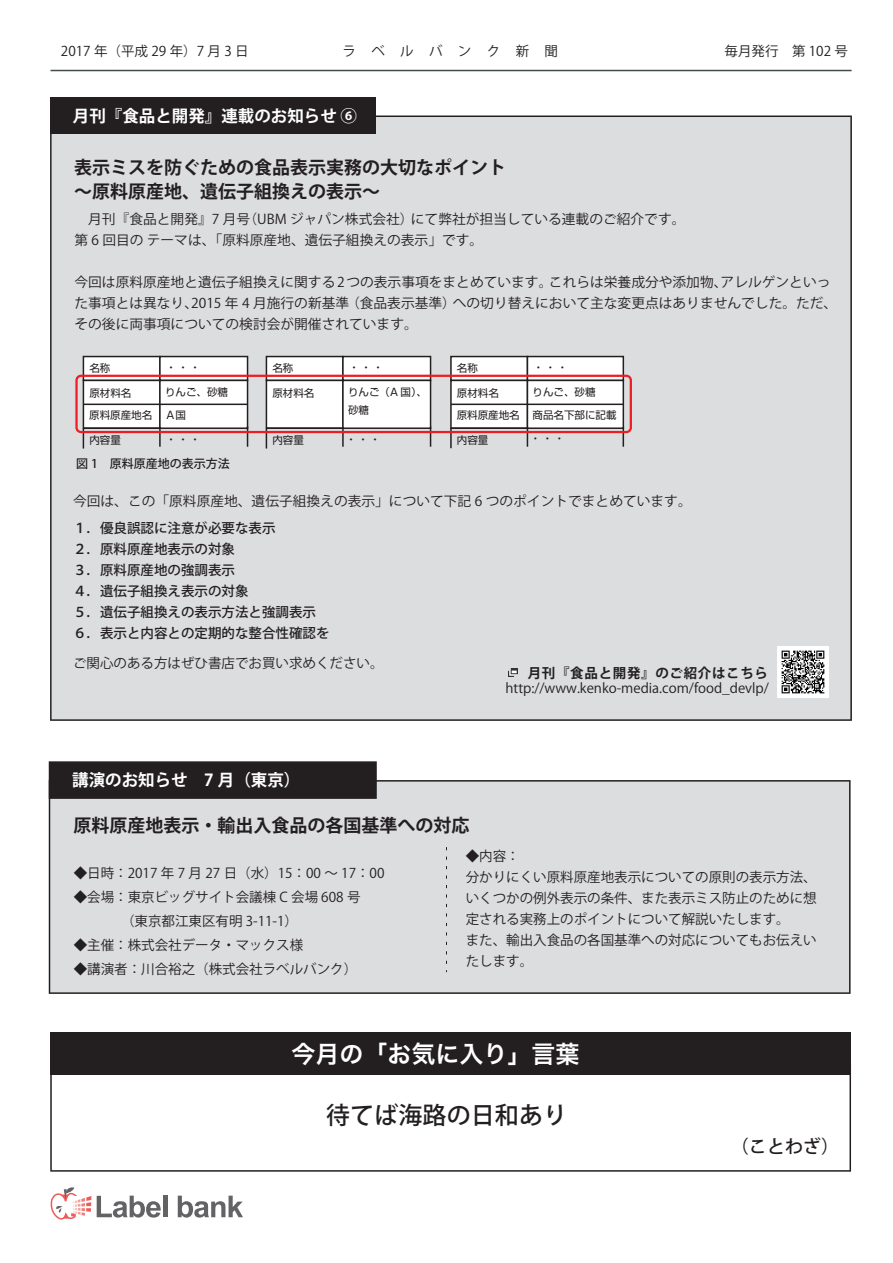
<style>
.page{position:relative;width:893px;height:1263px;background:#fff}
.page>*{position:absolute;margin:0;border:0;box-sizing:border-box;transform-origin:0 0}
.t1{font:24px "Hira Kaku Pro W6";color:#fff}
.t2{font:500 24px "Koz Go Pro";letter-spacing:.005em;color:#231f20}
.t3{font:700 18px/24px "Koz Go Pro";color:#231f20}
.t4{font:500 18px "Koz Go Pro";color:#231f20}
.t5{font:700 16.5px "Koz Go Pro";color:#fff}
.t6{font:13.5px/21px "Koz Go Pro";color:#231f20}
.t7{font:500 13.5px/21px "Koz Go Pr 6 N";color:#231f20}
.t8{font:13.5px "Koz Go Pr 6 N";color:#231f20}
.t9{font:13.5px "Koz Go Pro";letter-spacing:1.14em;color:#231f20}
.t10{font:12px "Shin Go Pro";color:#231f20}
.t11{font:500 12px "Koz Go Pr 6 N";color:#231f20}
.t12{font:10.5px/18px "Shin Go Pro";color:#231f20}
.s1{font-family:"Koz Go Pr 6 N";font-weight:500}
.s2{font-weight:700}
</style>
<div class="page">
<hr style="left:51px;top:70px;width:801px;height:1px;background:#434b4c">
<svg style="left:50px;top:1075px;width:801px;height:97px"></svg>
<svg style="left:97px;top:1195px;width:64px;height:22px"></svg>
<hr style="left:163px;top:1195px;width:4px;height:22px;background:#636366">
<svg style="left:178px;top:1195px;width:65px;height:22px"></svg>
<svg style="left:50px;top:1187px;width:41px;height:33px"></svg>
<div style="left:50px;top:1033px;width:801px;height:42px;background:#231f20"></div>
<div style="left:49px;top:780px;width:802px;height:214px;background:#dcdddf"></div>
<div style="left:49px;top:761px;width:328px;height:38px;background:#231f20;border:2px solid #231f20"></div>
<div style="left:50px;top:116px;width:802px;height:605px;background:#dcdddf"></div>
<div style="left:50px;top:98px;width:326px;height:36px;background:#231f20"></div>
<svg style="left:446px;top:847px;width:1px;height:125px"></svg>
<svg style="left:508px;top:668px;width:10px;height:9px"></svg>
<img style="left:778px;top:647px;width:51px;height:51px">
<div style="left:83px;top:356px;width:78px;height:25px;background:#fff;border:2px solid #231f20"></div>
<div style="left:159px;top:356px;width:89px;height:25px;background:#fff;border:2px solid #231f20"></div>
<div style="left:83px;top:380px;width:78px;height:49px;background:#fff;border:2px solid #231f20"></div>
<div style="left:159px;top:380px;width:89px;height:49px;background:#fff;border:2px solid #231f20"></div>
<hr style="left:83px;top:427px;width:77px;height:2px;background:#231f20">
<svg style="left:159px;top:428px;width:2px;height:19px"></svg>
<svg style="left:83px;top:429px;width:1px;height:20px"></svg>
<svg style="left:247px;top:426px;width:1px;height:21px"></svg>
<svg style="left:430px;top:429px;width:1px;height:18px"></svg>
<svg style="left:623px;top:429px;width:1px;height:18px"></svg>
<hr style="left:83px;top:404px;width:165px;height:1px;background:#231f20">
<div style="left:266px;top:356px;width:78px;height:25px;background:#fff;border:2px solid #231f20"></div>
<div style="left:342px;top:356px;width:89px;height:25px;background:#fff;border:2px solid #231f20"></div>
<div style="left:266px;top:380px;width:78px;height:49px;background:#fff;border:2px solid #231f20"></div>
<div style="left:342px;top:380px;width:89px;height:49px;background:#fff;border:2px solid #231f20"></div>
<hr style="left:266px;top:427px;width:77px;height:2px;background:#231f20">
<svg style="left:342px;top:428px;width:2px;height:19px"></svg>
<svg style="left:266px;top:429px;width:1px;height:20px"></svg>
<hr style="left:450px;top:428px;width:2px;height:20px;background:#231f20">
<div style="left:450px;top:356px;width:78px;height:25px;background:#fff;border:2px solid #231f20"></div>
<div style="left:527px;top:356px;width:97px;height:25px;background:#fff;border:2px solid #231f20"></div>
<div style="left:450px;top:380px;width:78px;height:49px;background:#fff;border:2px solid #231f20"></div>
<div style="left:527px;top:380px;width:97px;height:49px;background:#fff;border:2px solid #231f20"></div>
<hr style="left:451px;top:427px;width:76px;height:2px;background:#231f20">
<svg style="left:527px;top:428px;width:1px;height:19px"></svg>
<hr style="left:451px;top:404px;width:172px;height:1px;background:#231f20">
<div style="left:75px;top:375px;width:557px;height:58px;border:2px solid #ee1d23;border-radius:4px"></div>
<p class="t6" style="left:61px;top:41px;width:189px">2017 年（平成 29 年）7 月 3 日</p>
<p class="t9" style="left:342px;top:42px;width:217px">ラベルバンク新聞</p>
<p class="t6" style="left:724px;top:41px;width:125px">毎月発行　第 102 号</p>
<p class="t5" style="left:73px;top:105px;width:286px">月刊『食品と開発』連載のお知らせ ⑥</p>
<p class="t3" style="left:74px;top:156px;width:434px">表示ミスを防ぐための食品表示実務の大切なポイント～原料原産地、遺伝子組換えの表示～</p>
<p class="t6" style="left:75px;top:209px;width:612px">　月刊『食品と開発』7 月号（UBM ジャパン株式会社）にて弊社が担当している連載のご紹介です。第 6 回目の テーマは、「原料原産地、遺伝子組換えの表示」です。</p>
<p class="t6" style="left:75px;top:272px;width:764px">今回は原料原産地と遺伝子組換えに関する 2 つの表示事項をまとめています。これらは栄養成分や添加物、アレルゲンといった事項とは異なり、2015 年 4 月施行の新基準（食品表示基準）への切り替えにおいて主な変更点はありませんでした。ただ、その後に両事項についての検討会が開催されています。</p>
<p class="t12" style="left:89px;top:358px;width:22px">名称</p>
<p class="t12" style="left:89px;top:383px;width:43px">原材料名</p>
<p class="t12" style="left:89px;top:429px;width:33px">内容量</p>
<p class="t12" style="left:272px;top:358px;width:22px">名称</p>
<p class="t12" style="left:272px;top:383px;width:43px">原材料名</p>
<p class="t12" style="left:272px;top:429px;width:33px">内容量</p>
<p class="t10" style="left:348px;top:358px;width:37px">・・・</p>
<p class="t12" style="left:457px;top:358px;width:22px">名称</p>
<p class="t12" style="left:457px;top:383px;width:43px">原材料名</p>
<p class="t12" style="left:457px;top:429px;width:33px">内容量</p>
<p class="t10" style="left:165px;top:358px;width:37px">・・・</p>
<p class="t10" style="left:533px;top:358px;width:37px">・・・</p>
<p class="t12" style="left:348px;top:381px;width:80px">りんご（A 国）、砂糖</p>
<p class="t12" style="left:165px;top:381px;width:64px">りんご、砂糖</p>
<p class="t12" style="left:533px;top:381px;width:64px">りんご、砂糖</p>
<p class="t12" style="left:89px;top:405px;width:98px">原料原産地名 Ａ国</p>
<p class="t12" style="left:457px;top:405px;width:161px">原料原産地名 商品名下部に記載</p>
<p class="t10" style="left:165px;top:429px;width:37px">・・・</p>
<p class="t10" style="left:345px;top:429px;width:37px">・・・</p>
<p class="t10" style="left:530px;top:428px;width:37px">・・・</p>
<p class="t11" style="left:76px;top:457px;width:155px">図 1　原料原産地の表示方法</p>
<p class="t6" style="left:73px;top:488px;width:620px;line-height:27px">今回は、この「原料原産地、遺伝子組換えの表示」について下記 6 つのポイントでまとめています。<br><span class="s1">１．優良誤認に注意が必要な表示</span></p>
<p class="t7" style="left:73px;top:539px;width:258px">２．原料原産地表示の対象<br>３．原料原産地の強調表示<br>４．遺伝子組換え表示の対象<br>５．遺伝子組換えの表示方法と強調表示<br>６．表示と内容との定期的な整合性確認を</p>
<p class="t8" style="left:73px;top:655px;width:312px">ご関心のある方はぜひ書店でお買い求めください。</p>
<p class="t6" style="left:505px;top:666px;width:265px;line-height:15px"><span class="s2">　 月刊『食品と開発』のご紹介はこちら</span>http://www.kenko-media.com/food_devlp/</p>
<p class="t5" style="left:72px;top:769px;width:230px">講演のお知らせ　7 月（東京）</p>
<p class="t3" style="left:73px;top:815px;width:397px">原料原産地表示・輸出入食品の各国基準への対応</p>
<p class="t6" style="left:74px;top:862px;width:312px">◆日時：2017 年 7 月 27 日（水）15：00 ～ 17：00</p>
<p class="t6" style="left:74px;top:885px;width:288px;line-height:24px">◆会場：東京ビッグサイト会議棟 C 会場 608 号　　　　（東京都江東区有明 3-11-1）</p>
<p class="t6" style="left:74px;top:934px;width:231px">◆主催：株式会社データ・マックス様</p>
<p class="t6" style="left:74px;top:958px;width:285px">◆講演者：川合裕之（株式会社ラベルバンク）</p>
<p class="t6" style="left:466px;top:846px;width:353px">◆内容：<br>分かりにくい原料原産地表示についての原則の表示方法、いくつかの例外表示の条件、また表示ミス防止のために想定される実務上のポイントについて解説いたします。<br>また、輸出入食品の各国基準への対応についてもお伝えいたします。</p>
<p class="t1" style="left:291px;top:1032px;width:289px">今月の「お気に入り」言葉</p>
<p class="t2" style="left:326px;top:1100px;width:243px">待てば海路の日和あり</p>
<p class="t4" style="left:731px;top:1135px;width:110px">（ことわざ）</p>
</div>
